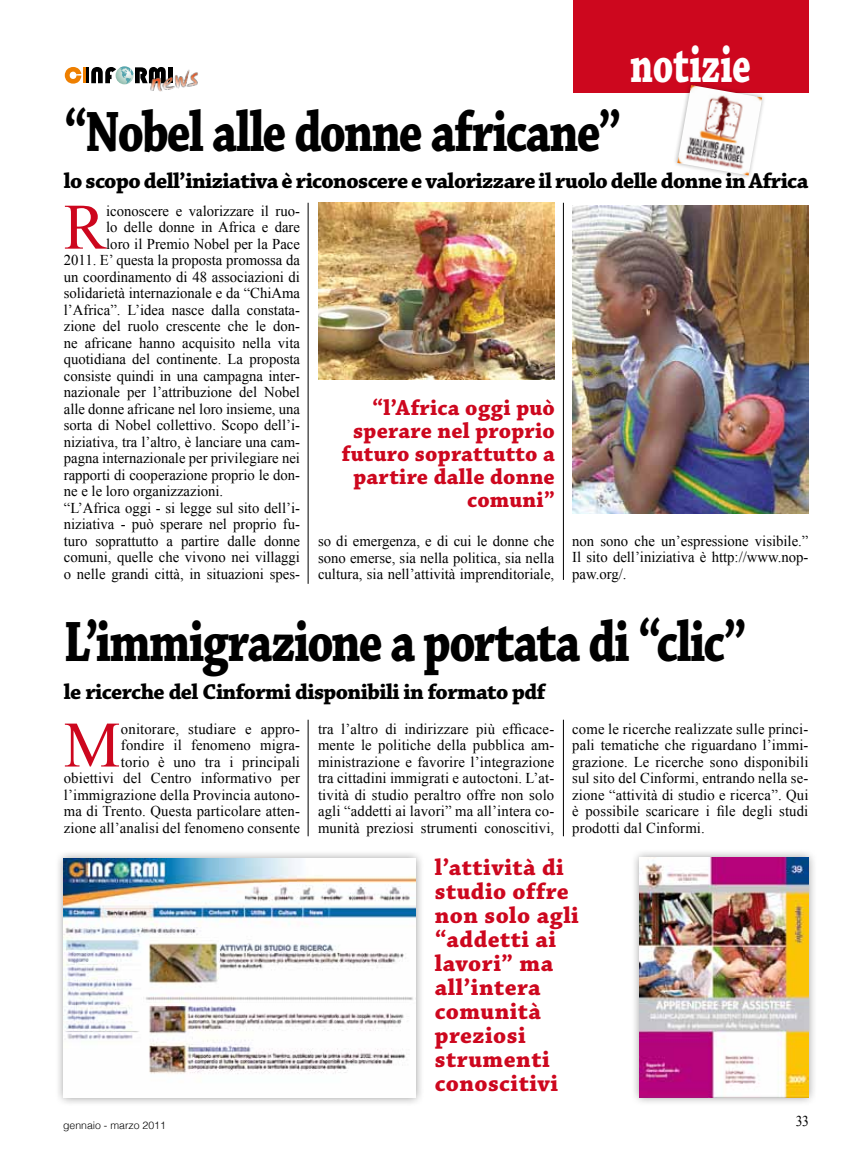
<style>
.page{position:relative;width:868px;height:1157px;background:#fff}
.page>*{position:absolute;margin:0;border:0;box-sizing:border-box;transform-origin:0 0}
.t1{font:64.8px "Times New Roman";color:#cd071e}
.t2{font:700 60px "Chaparral Pro";letter-spacing:-.035em;color:#000;scale:.8 1}
.t3{font:700 54px "Chaparral Pro";letter-spacing:-.005em;color:#fff;scale:.7 1}
.t4{font:700 24px/24px "Chaparral Pro";letter-spacing:.02em;color:#cd071e}
.t5{font:700 22.8px/22.8px "Chaparral Pro";letter-spacing:.01em;color:#cd071e;text-align:right}
.t6{font:700 22.5px "Chaparral Pro";letter-spacing:-.025em;color:#000}
.t7{font:15px/16.5px "Times New Roman";color:#000;text-align:justify}
.t8{font:15px "Times New Roman";color:#000;scale:.9 1}
.t9{font:300 10.5px "Helvetica";color:#000}
</style>
<div class="page">
<div style="left:572px;top:0;width:236px;height:93px;background:#cd071e"></div>
<div style="left:168px;top:67px;width:5px;height:16px;background:#000"></div>
<svg style="left:65px;top:66px;width:101px;height:18px"></svg>
<img style="left:147px;top:70px;width:51px;height:22px">
<hr style="left:563px;top:719px;width:1px;height:117px;background:#000">
<hr style="left:563px;top:203px;width:1px;height:377px;background:#000">
<hr style="left:308px;top:719px;width:1px;height:117px;background:#000">
<hr style="left:308px;top:203px;width:1px;height:381px;background:#000">
<div style="left:673px;top:81px;width:93px;height:99px;background:#000;opacity:.3"></div>
<img style="left:677px;top:85px;width:85px;height:90px">
<img style="left:572px;top:205px;width:236px;height:309px">
<img style="left:318px;top:202px;width:236px;height:177px">
<div style="left:55px;top:849px;width:369px;height:257px;background:#000;opacity:.4"></div>
<img style="left:64px;top:858px;width:351px;height:239px">
<div style="left:630px;top:848px;width:187px;height:258px;background:#000;opacity:.4"></div>
<img style="left:639px;top:857px;width:169px;height:240px">
<h3 class="t3" style="left:630px;top:33px;width:174px">notizie</h3>
<h2 class="t2" style="left:64px;top:96px;width:698px">“Nobel alle donne africane”</h2>
<h3 class="t6" style="left:64px;top:168px;width:746px">lo scopo dell’iniziativa è riconoscere e valorizzare il ruolo delle donne in Africa</h3>
<h1 class="t1" style="left:64px;top:183px;width:44px">R</h1>
<p class="t7" style="left:106px;top:202px;width:195px">iconoscere e valorizzare il ruo-</p>
<p class="t7" style="left:106px;top:219px;width:195px">lo delle donne in Africa e dare</p>
<p class="t7" style="left:106px;top:235px;width:195px">loro il Premio Nobel per la Pace</p>
<p class="t7" style="left:64px;top:252px;width:238px">2011. E’ questa la proposta promossa da</p>
<p class="t7" style="left:64px;top:268px;width:238px">un coordinamento di 48 associazioni di</p>
<p class="t7" style="left:64px;top:285px;width:238px">solidarietà internazionale e da “ChiAma</p>
<p class="t7" style="left:64px;top:301px;width:238px">l’Africa”. L’idea nasce dalla constata-</p>
<p class="t7" style="left:64px;top:318px;width:238px">zione del ruolo crescente che le don-</p>
<p class="t7" style="left:64px;top:334px;width:238px">ne africane hanno acquisito nella vita</p>
<p class="t7" style="left:64px;top:351px;width:238px">quotidiana del continente. La proposta</p>
<p class="t7" style="left:64px;top:367px;width:238px">consiste quindi in una campagna inter-</p>
<p class="t7" style="left:64px;top:384px;width:238px">nazionale per l’attribuzione del Nobel</p>
<p class="t7" style="left:64px;top:400px;width:238px">alle donne africane nel loro insieme, una</p>
<p class="t7" style="left:64px;top:417px;width:238px">sorta di Nobel collettivo. Scopo dell’i-</p>
<p class="t7" style="left:64px;top:433px;width:238px">niziativa, tra l’altro, è lanciare una cam-</p>
<p class="t7" style="left:64px;top:450px;width:238px">pagna internazionale per privilegiare nei</p>
<p class="t7" style="left:64px;top:466px;width:238px">rapporti di cooperazione proprio le don-</p>
<p class="t7" style="left:64px;top:483px;width:161px">ne e le loro organizzazioni.</p>
<p class="t7" style="left:64px;top:499px;width:238px">“L’Africa oggi - si legge sul sito dell’i-</p>
<p class="t7" style="left:64px;top:516px;width:238px">niziativa - può sperare nel proprio fu-</p>
<p class="t7" style="left:64px;top:532px;width:238px">turo soprattutto a partire dalle donne</p>
<p class="t7" style="left:64px;top:549px;width:238px">comuni, quelle che vivono nei villaggi</p>
<p class="t7" style="left:64px;top:565px;width:238px">o nelle grandi città, in situazioni spes-</p>
<h3 class="t5" style="left:342px;top:397px;width:214px">“l’Africa oggi può sperare nel proprio futuro soprattutto a partire dalle donne comuni”</h3>
<p class="t7" style="left:318px;top:533px;width:238px">so di emergenza, e di cui le donne che sono emerse, sia nella politica, sia nella cultura, sia nell’attività imprenditoriale,</p>
<p class="t7" style="left:572px;top:532px;width:238px">non sono che un’espressione visibile.” Il sito dell’iniziativa è http://www.nop&shy;paw.org/.</p>
<h2 class="t2" style="left:64px;top:607px;width:855px">L’immigrazione a portata di “clic”</h2>
<h3 class="t6" style="left:64px;top:678px;width:483px">le ricerche del Cinformi disponibili in formato pdf</h3>
<p class="t7" style="left:64px;top:720px;width:238px;text-align:right">onitorare, studiare e appro-<br>fondire il fenomeno migra-<br>torio è uno tra i principali<br>obiettivi del Centro informativo per l’immigrazione della Provincia autono&shy;ma di Trento. Questa particolare atten&shy;zione all’analisi del fenomeno consente</p>
<p class="t7" style="left:318px;top:720px;width:238px">tra l’altro di indirizzare più efficace&shy;mente le politiche della pubblica am&shy;ministrazione e favorire l’integrazione tra cittadini immigrati e autoctoni. L’at&shy;tività di studio peraltro offre non solo agli “addetti ai lavori” ma all’intera co&shy;munità preziosi strumenti conoscitivi,</p>
<p class="t7" style="left:572px;top:720px;width:238px">come le ricerche realizzate sulle princi&shy;pali tematiche che riguardano l’immi&shy;grazione. Le ricerche sono disponibili sul sito del Cinformi, entrando nella se&shy;zione “attività di studio e ricerca”. Qui è possibile scaricare i file degli studi prodotti dal Cinformi.</p>
<h1 class="t1" style="left:64px;top:701px;width:58px">M</h1>
<p class="t9" style="left:63px;top:1119px;width:104px">gennaio - marzo 2011</p>
<h3 class="t4" style="left:435px;top:856px;width:145px">l’attività di studio offre non solo agli “addetti ai lavori” ma all’intera comunità preziosi strumenti conoscitivi</h3>
<p class="t8" style="left:795px;top:1110px;width:16px">33</p>
</div>
